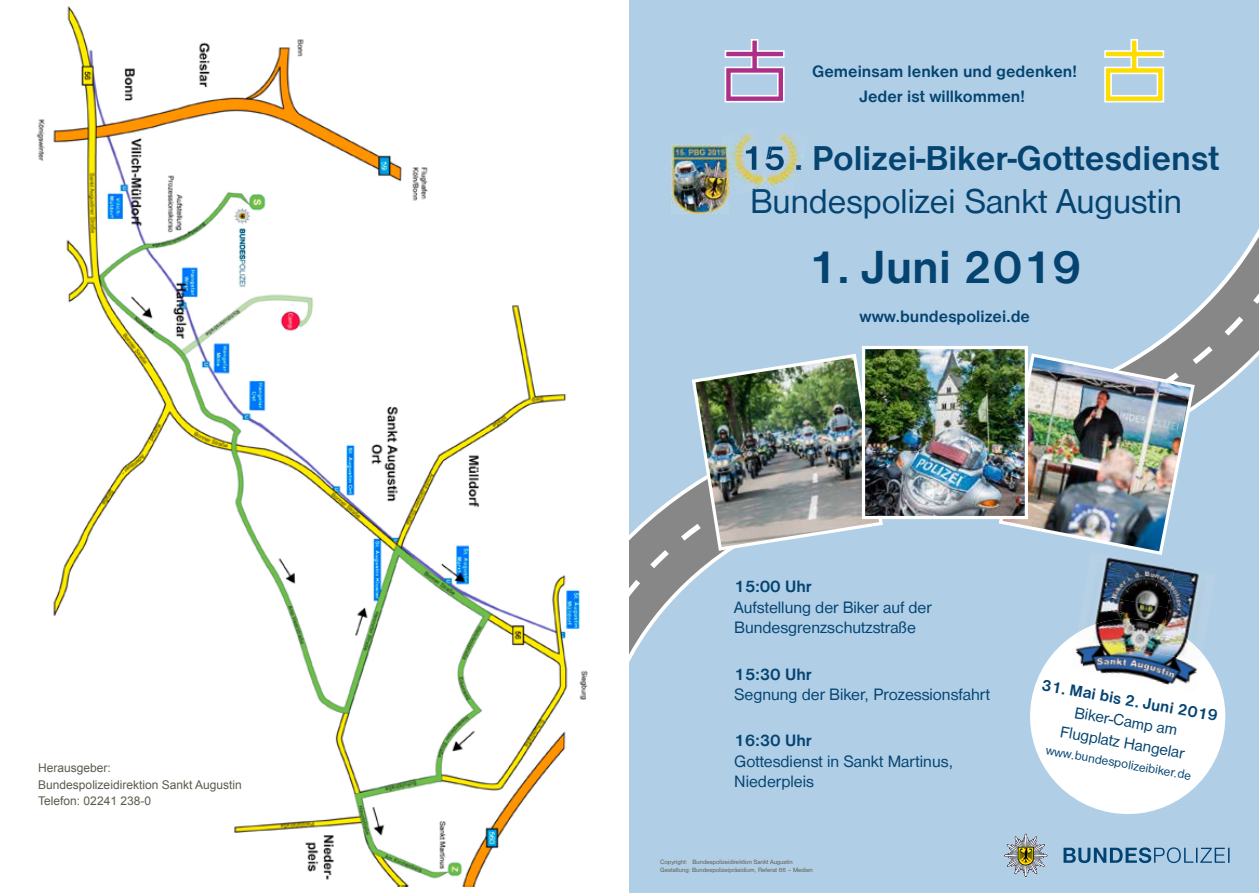
<style>
.page{position:relative;width:1259px;height:893px;background:#fff}
.page>*{position:absolute;margin:0;border:0;box-sizing:border-box;transform-origin:0 0}
.t1{font:700 47.85px "Nimbus San D";color:#054471}
.t2{font:700 35.55px "Nimbus San D";color:#054471}
.t3{font:35.55px "Nimbus San D";color:#054471}
.t4{font:17.1px/20.4px "Nimbus San D";color:#054471}
.t5{font:700 17.1px/24.9px "Nimbus San D";color:#054471;text-align:center}
.t6{font:16.5px/21.1px "Nimbus San D";color:#054471;text-align:center}
.t7{font:700 16.5px "Nimbus San D";color:#054471}
.t8{font:12.9px "Nimbus San D";color:#054471}
.t9{font:12px/16.5px "Arial";color:#5d5a4d}
.t10{font:6.45px/7.6px "Nimbus San D";color:#5d5a4d}
</style>
<div class="page">
<img style="left:36px;top:7px;width:552px;height:879px">
<div style="left:629px;top:0;width:630px;height:893px;background:#b0cfe7"></div>
<svg style="left:1003px;top:833px;width:45px;height:45px"></svg>
<svg style="left:1063px;top:847px;width:166px;height:16px"></svg>
<svg style="left:1030px;top:634px;width:196px;height:180px"></svg>
<img style="left:1100px;top:557px;width:67px;height:36px">
<img style="left:1164px;top:567px;width:52px;height:86px">
<img style="left:1095px;top:593px;width:72px;height:26px">
<img style="left:1075px;top:619px;width:127px;height:42px">
<img style="left:1070px;top:639px;width:131px;height:52px">
<svg style="left:629px;top:486px;width:98px;height:176px"></svg>
<svg style="left:1144px;top:228px;width:115px;height:180px"></svg>
<img style="left:999px;top:351px;width:197px;height:206px">
<img style="left:690px;top:354px;width:193px;height:199px">
<img style="left:866px;top:350px;width:158px;height:165px">
<div style="left:862px;top:346px;width:166px;height:173px;border:3px solid #fff"></div>
<svg style="left:724px;top:39px;width:61px;height:64px"></svg>
<svg style="left:1104px;top:39px;width:61px;height:64px"></svg>
<img style="left:671px;top:145px;width:57px;height:68px">
<img style="left:770px;top:128px;width:36px;height:60px">
<img style="left:766px;top:146px;width:41px;height:24px">
<img style="left:721px;top:128px;width:41px;height:67px">
<img style="left:746px;top:146px;width:16px;height:24px">
<img style="left:741px;top:188px;width:19px;height:6px">
<img style="left:723px;top:145px;width:5px;height:18px">
<img style="left:759px;top:170px;width:12px;height:17px">
<p class="t9" style="left:38px;top:760px;width:205px">Herausgeber:<br>Bundespolizeidirektion Sankt Augustin<br>Telefon: 02241 238-0</p>
<p class="t5" style="left:812px;top:59px;width:266px">Gemeinsam lenken und gedenken!<br>Jeder ist willkommen!</p>
<h2 class="t2" style="left:741px;top:138px;width:480px">15 . Polizei-Biker-Gottesdienst</h2>
<h2 class="t3" style="left:750px;top:181px;width:433px">Bundespolizei Sankt Augustin</h2>
<h1 class="t1" style="left:808px;top:240px;width:275px">1. Juni 2019</h1>
<p class="t5" style="left:859px;top:304px;width:172px">www.bundespolizei.de</p>
<p class="t5" style="left:734px;top:574px;width:79px">15:00 Uhr</p>
<p class="t4" style="left:734px;top:597px;width:199px">Aufstellung der Biker auf der<br>Bundesgrenzschutzstraße</p>
<p class="t5" style="left:734px;top:662px;width:79px">15:30 Uhr</p>
<p class="t4" style="left:734px;top:684px;width:257px">Segnung der Biker, Prozessionsfahrt</p>
<p class="t5" style="left:734px;top:728px;width:79px">16:30 Uhr</p>
<p class="t4" style="left:734px;top:751px;width:221px">Gottesdienst in Sankt Martinus,<br>Niederpleis</p>
<p class="t10" style="left:660px;top:858px;width:154px">Copyright: Bundespolizeidirektion Sankt Augustin<br>Gestaltung: Bundespolizeipräsidium, Referat 66 – Medien</p>
<p class="t7" style="left:1043px;top:676px;width:180px;rotate:10deg">31. Mai bis 2. Juni 2019</p>
<p class="t6" style="left:1066px;top:700px;width:127px;rotate:10deg">Biker-Camp am<br>Flugplatz Hangelar</p>
<p class="t8" style="left:1047px;top:743px;width:149px;rotate:10deg">www.bundespolizeibiker.de</p>
</div>
